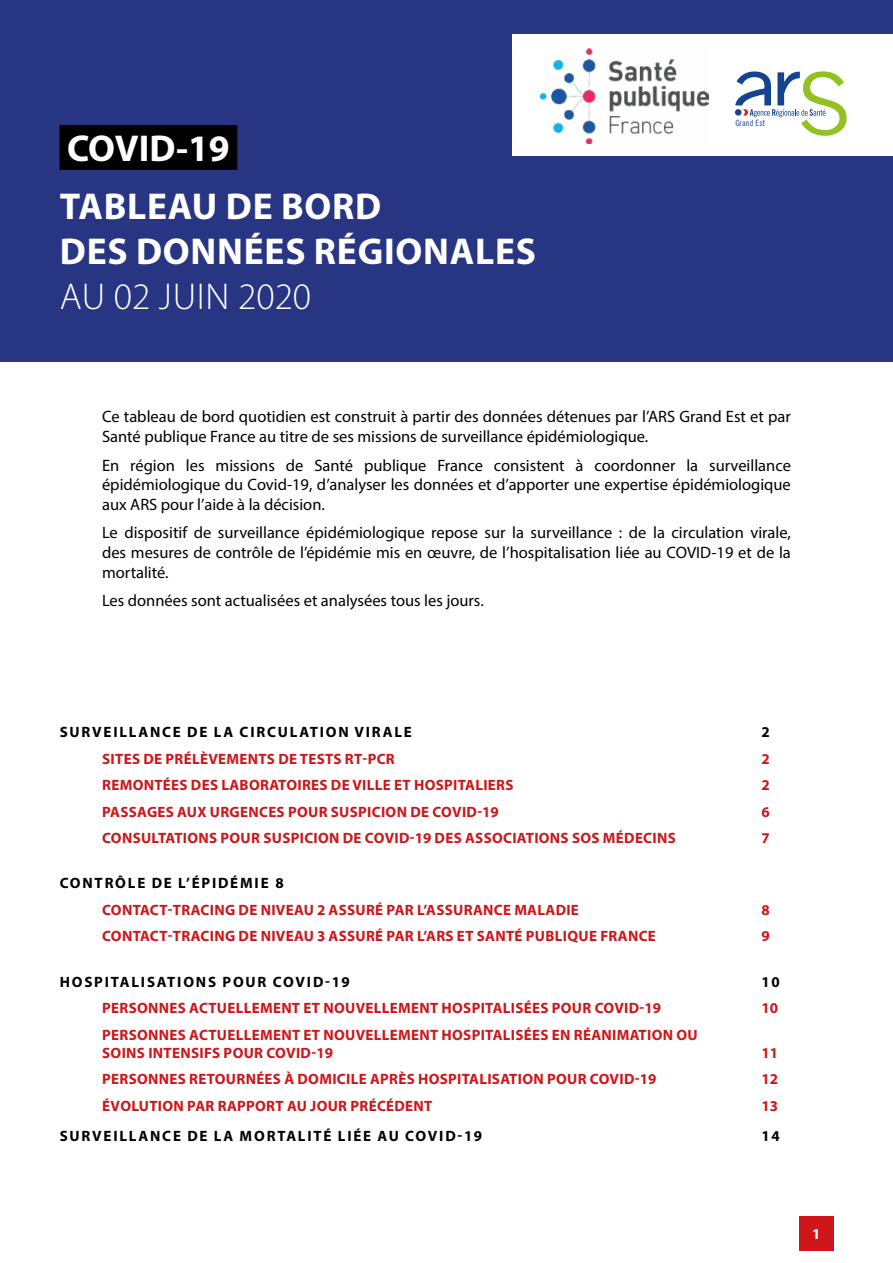
<style>
.page{position:relative;width:893px;height:1263px;background:#fff}
.page>*{position:absolute;margin:0;border:0;box-sizing:border-box;transform-origin:0 0}
.t1{font:700 37.5px/57.8px "Myriad Pro";letter-spacing:.02em;color:#fff}
.t2{font:300 37.5px "Myriad Pro";color:#fff}
.t3{font:16.5px/19.8px "Myriad Pro";color:#000;text-align:justify}
.t4{font:700 15px/18px "Myriad Pro";letter-spacing:.02em;color:#cd171a}
.t5{font:700 15px "Myriad Pro";letter-spacing:.12em;color:#000}
.t6{font:700 15px "Myriad Pro";color:#fff}
.t7{font:8.7px "Trade Gothic LT Std Cn 18";color:#154390}
</style>
<div class="page">
<div style="left:0;top:0;width:893px;height:361px;background:#283583"></div>
<div style="left:512px;top:34px;width:381px;height:121px;background:#fff"></div>
<div style="left:60px;top:125px;width:177px;height:45px;background:#000"></div>
<div style="left:799px;top:1216px;width:34px;height:34px;background:#cd171a"></div>
<img style="left:540px;top:49px;width:169px;height:95px">
<svg style="left:735px;top:71px;width:112px;height:65px"></svg>
<h1 class="t1" style="left:60px;top:118px;width:323px">COVID-19<br>TABLEAU DE BORD</h1>
<h1 class="t1" style="left:60px;top:221px;width:478px">DES DONNÉES RÉGIONALES</h1>
<h1 class="t2" style="left:60px;top:274px;width:253px">AU 02 ju in 2020</h1>
<p class="t7" style="left:735px;top:118px;width:31px">Grand Est</p>
<p class="t3" style="left:102px;top:407px;width:690px">Ce tableau de bord quotidien est construit à partir des données détenues par l’ARS Grand Est et par<br>Santé publique France au titre de ses missions de surveillance épidémiologique.</p>
<p class="t3" style="left:102px;top:455px;width:690px">En région les missions de Santé publique France consistent à coordonner la surveillance épidémiologique du Covid-19, d’analyser les données et d’apporter une expertise épidémiologique aux ARS pour l’aide à la décision.</p>
<p class="t3" style="left:102px;top:523px;width:690px">Le dispositif de surveillance épidémiologique repose sur la surveillance : de la circulation virale, des mesures de contrôle de l’épidémie mis en œuvre, de l’hospitalisation liée au COVID-19 et de la mortalité.</p>
<p class="t3" style="left:102px;top:591px;width:383px">Les données sont actualisées et analysées tous les jours.</p>
<p class="t5" style="left:60px;top:722px;width:354px">SURVEILLANCE DE LA CIRCULATION VIRALE</p>
<p class="t5" style="left:762px;top:722px;width:10px">2</p>
<p class="t4" style="left:102px;top:749px;width:294px">SITES DE PRÉLÈVEMENTS DE TESTS RT-PCR</p>
<p class="t4" style="left:762px;top:749px;width:10px">2</p>
<p class="t4" style="left:102px;top:776px;width:413px">REMONTÉES DES LABORATOIRES DE VILLE ET HOSPITALIERS</p>
<p class="t4" style="left:762px;top:776px;width:10px">2</p>
<p class="t4" style="left:102px;top:802px;width:398px">PASSAGES AUX URGENCES POUR SUSPICION DE COVID-19</p>
<p class="t4" style="left:762px;top:802px;width:10px">6</p>
<p class="t4" style="left:102px;top:829px;width:575px">CONSULTATIONS POUR SUSPICION DE COVID-19 DES ASSOCIATIONS SOS MÉDECINS</p>
<p class="t4" style="left:762px;top:829px;width:10px">7</p>
<p class="t5" style="left:60px;top:873px;width:226px">CONTRÔLE DE L’ÉPIDÉMIE 8</p>
<p class="t4" style="left:102px;top:900px;width:478px">CONTACT-TRACING DE NIVEAU 2 ASSURÉ PAR L’ASSURANCE MALADIE</p>
<p class="t4" style="left:762px;top:900px;width:10px">8</p>
<p class="t4" style="left:102px;top:927px;width:555px">CONTACT-TRACING DE NIVEAU 3 ASSURÉ PAR L’ARS ET SANTÉ PUBLIQUE FRANCE</p>
<p class="t4" style="left:762px;top:927px;width:10px">9</p>
<p class="t5" style="left:60px;top:972px;width:292px">HOSPITALISATIONS POUR COVID-19</p>
<p class="t5" style="left:762px;top:972px;width:20px">10</p>
<p class="t4" style="left:102px;top:998px;width:560px">PERSONNES ACTUELLEMENT ET NOUVELLEMENT HOSPITALISÉES POUR COVID-19</p>
<p class="t4" style="left:762px;top:998px;width:18px">10</p>
<p class="t4" style="left:102px;top:1025px;width:597px">PERSONNES ACTUELLEMENT ET NOUVELLEMENT HOSPITALISÉES EN RÉANIMATION OU<br>SOINS INTENSIFS POUR COVID-19</p>
<p class="t4" style="left:762px;top:1043px;width:18px">11</p>
<p class="t4" style="left:102px;top:1069px;width:556px">PERSONNES RETOURNÉES À DOMICILE APRÈS HOSPITALISATION POUR COVID-19</p>
<p class="t4" style="left:762px;top:1069px;width:18px">12</p>
<p class="t4" style="left:102px;top:1096px;width:332px">ÉVOLUTION PAR RAPPORT AU JOUR PRÉCÉDENT</p>
<p class="t4" style="left:762px;top:1096px;width:18px">13</p>
<p class="t5" style="left:60px;top:1126px;width:424px">SURVEILLANCE DE LA MORTALITÉ LIÉE AU COVID-19</p>
<p class="t5" style="left:762px;top:1126px;width:20px">14</p>
<p class="t6" style="left:812px;top:1224px;width:10px">1</p>
</div>
